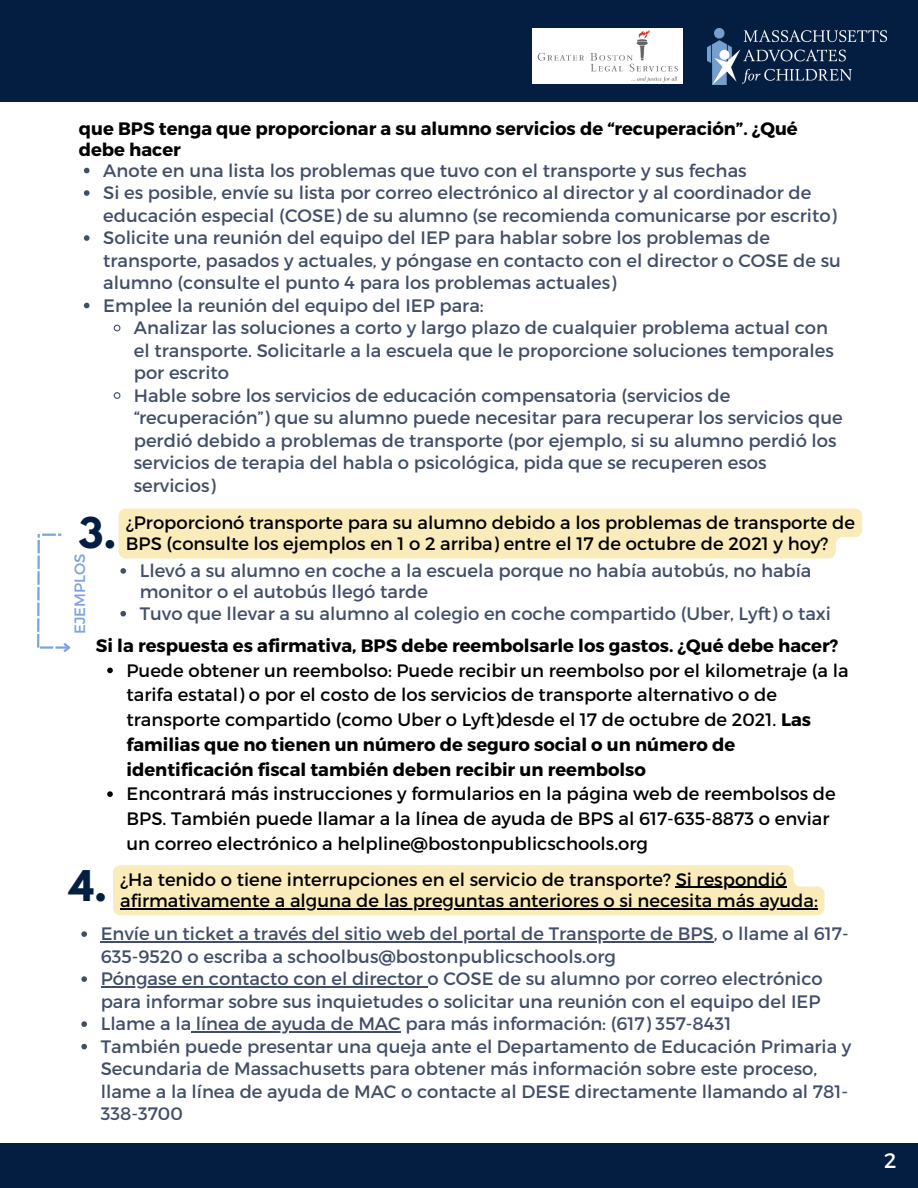
<style>
.page{position:relative;width:918px;height:1188px;background:#fff}
.page>*{position:absolute;margin:0;border:0;box-sizing:border-box;transform-origin:0 0}
.t1{font:21px "Montserrat";color:#fff}
.t2{font:18px/22.5px "Montserrat";color:#424e68}
.t3{font:18px/24.8px "Montserrat";color:#000}
.t4{font:700 18px/21.3px "Montserrat";color:#000}
.t5{font:15px "Montserrat";color:#7ba4db}
.s1{font-family:"League Spartan";font-weight:700;font-size:37.5px;color:#041e42}
.s2{color:#424e68}
.s3{font-weight:700}
.s4{color:#000}
</style>
<div class="page">
<div style="left:0;top:0;width:918px;height:102px;background:#041e42"></div>
<img style="left:708px;top:28px;width:179px;height:57px">
<div style="left:0;top:1143px;width:918px;height:45px;background:#041e42"></div>
<hr style="left:37px;top:571px;width:3px;height:14px;background:#7ba4db">
<svg style="left:37px;top:534px;width:24px;height:35px"></svg>
<svg style="left:37px;top:587px;width:16px;height:62px"></svg>
<hr style="left:55px;top:646px;width:14px;height:3px;background:#7ba4db">
<svg style="left:62px;top:643px;width:9px;height:9px"></svg>
<img style="left:533px;top:28px;width:150px;height:56px">
<svg style="left:84px;top:168px;width:6px;height:5px"></svg>
<svg style="left:84px;top:190px;width:6px;height:6px"></svg>
<svg style="left:84px;top:235px;width:6px;height:6px"></svg>
<svg style="left:84px;top:303px;width:6px;height:5px"></svg>
<svg style="left:113px;top:324px;width:8px;height:8px"></svg>
<svg style="left:113px;top:392px;width:8px;height:7px"></svg>
<div style="left:119px;top:509px;width:743px;height:50px;background:#faebba"></div>
<svg style="left:120px;top:568px;width:6px;height:6px"></svg>
<svg style="left:120px;top:611px;width:6px;height:5px"></svg>
<svg style="left:107px;top:668px;width:6px;height:5px"></svg>
<svg style="left:107px;top:791px;width:6px;height:6px"></svg>
<div style="left:113px;top:865px;width:712px;height:50px;background:#faebba"></div>
<hr style="left:676px;top:887px;width:111px;height:1px;background:#000">
<hr style="left:120px;top:908px;width:698px;height:1px;background:#000">
<svg style="left:81px;top:931px;width:6px;height:6px"></svg>
<hr style="left:101px;top:941px;width:613px;height:2px;background:#424e68">
<svg style="left:81px;top:976px;width:6px;height:6px"></svg>
<hr style="left:101px;top:986px;width:327px;height:2px;background:#424e68">
<svg style="left:81px;top:1021px;width:6px;height:6px"></svg>
<hr style="left:191px;top:1031px;width:210px;height:2px;background:#424e68">
<svg style="left:81px;top:1044px;width:6px;height:5px"></svg>
<p class="t4" style="left:79px;top:117px;width:721px">que BPS tenga que proporcionar a su alumno servicios de “recuperación”. ¿Qué debe hacer</p>
<p class="t2" style="left:103px;top:158px;width:739px">Anote en una lista los problemas que tuvo con el transporte y sus fechas<br>Si es posible, envíe su lista por correo electrónico al director y al coordinador de educación especial (COSE) de su alumno (se recomienda comunicarse por escrito)<br>Solicite una reunión del equipo del IEP para hablar sobre los problemas de transporte, pasados y actuales, y póngase en contacto con el director o COSE de su alumno (consulte el punto 4 para los problemas actuales)<br>Emplee la reunión del equipo del IEP para:</p>
<p class="t2" style="left:134px;top:316px;width:710px">Analizar las soluciones a corto y largo plazo de cualquier problema actual con el transporte. Solicitarle a la escuela que le proporcione soluciones temporales por escrito<br>Hable sobre los servicios de educación compensatoria (servicios de “recuperación”) que su alumno puede necesitar para recuperar los servicios que perdió debido a problemas de transporte (por ejemplo, si su alumno perdió los servicios de terapia del habla o psicológica, pida que se recuperen esos servicios)</p>
<p class="t3" style="left:126px;top:509px;width:731px">¿Proporcionó transporte para su alumno debido a los problemas de transporte de</p>
<p class="t3" style="left:140px;top:530px;width:690px;line-height:26.7px;text-indent:-61px"><span class="s1">3.</span> BPS (consulte los ejemplos en 1 o 2 arriba) entre el 17 de octubre de 2021 y hoy?<br><span class="s2">Llevó a su alumno en coche a la escuela porque no había autobús, no había</span></p>
<p class="t2" style="left:140px;top:581px;width:693px;line-height:21.3px">monitor o el autobús llegó tarde<br>Tuvo que llevar a su alumno al colegio en coche compartido (Uber, Lyft) o taxi</p>
<p class="t3" style="left:127px;top:657px;width:724px">Puede obtener un reembolso: Puede recibir un reembolso por el kilometraje (a la tarifa estatal) o por el costo de los servicios de transporte alternativo o de transporte compartido (como Uber o Lyft)desde el 17 de octubre de 2021. <span class="s3">Las familias que no tienen un número de seguro social o un número de identificación fiscal también deben recibir un reembolso</span></p>
<p class="t3" style="left:127px;top:781px;width:711px">Encontrará más instrucciones y formularios en la página web de reembolsos de<br>BPS. También puede llamar a la línea de ayuda de BPS al 617-635-8873 o enviar un correo electrónico a helpline@bostonpublicschools.org</p>
<p class="t5" style="left:70px;top:634px;width:82px;rotate:-90deg">EJEMPLOS</p>
<p class="t4" style="left:96px;top:634px;width:744px">Si la respuesta es afirmativa, BPS debe reembolsarle los gastos. ¿Qué debe hacer?</p>
<p class="t2" style="left:101px;top:883px;width:750px;line-height:33.2px;text-indent:-32px"><sup>4.</sup> <span class="s4">afirmativamente a alguna de las preguntas anteriores o si necesita más ayuda:<br></span>Envíe un ticket a través del sitio web del portal de Transporte de BPS, o llame al 617-</p>
<p class="t2" style="left:101px;top:944px;width:752px">635-9520 o escriba a schoolbus@bostonpublicschools.org<br>Póngase en contacto con el director o COSE de su alumno por correo electrónico para informar sobre sus inquietudes o solicitar una reunión con el equipo del IEP Llame a la línea de ayuda de MAC para más información: (617) 357-8431<br>También puede presentar una queja ante el Departamento de Educación Primaria y Secundaria de Massachusetts para obtener más información sobre este proceso, llame a la línea de ayuda de MAC o contacte al DESE directamente llamando al 781- 338-3700</p>
<p class="t3" style="left:120px;top:866px;width:668px">¿Ha tenido o tiene interrupciones en el servicio de transporte? Si respondió</p>
<p class="t1" style="left:884px;top:1147px;width:14px">2</p>
</div>
